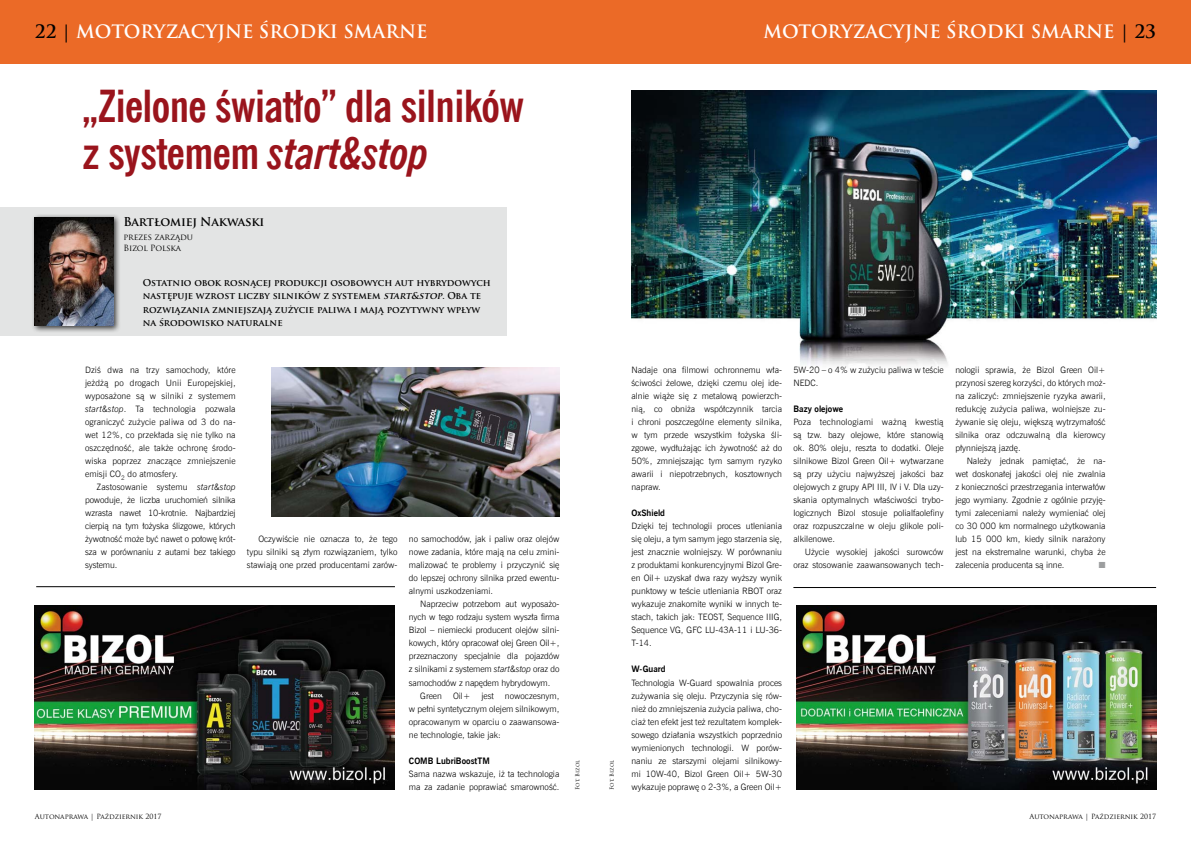
<style>
.page{position:relative;width:1191px;height:842px;background:#fff}
.page>*{position:absolute;margin:0;border:0;box-sizing:border-box;transform-origin:0 0}
.t1{font:700 44px/47px "News Goth Cn EU";letter-spacing:-.015em;color:#9a141c}
.t2{font:700 18px "Trajan Pro";color:#fff}
.t3{font:700 12px "Trajan Pro";letter-spacing:-.015em;color:#000}
.t4{font:700 9.2px/13.5px "Trajan Pro";color:#000}
.t5{font:8.8px/13px "News Goth Lt EU";color:#000;text-align:justify}
.t6{font:700 8.8px "News Goth EU";color:#000}
.t7{font:8.8px "Zapf Dingbats ITC";color:#9c9e9f}
.t8{font:8.4px/10.8px "Trajan Pro";letter-spacing:-.015em;color:#000}
.t9{font:7px "Trajan Pro";color:#000}
.t10{font:5.5px "Trajan Pro";letter-spacing:-.02em;color:#000}
.s1{color:#000}
.s2{font-style:italic}
</style>
<div class="page">
<div style="left:0;top:0;width:595px;height:64px;background:#eb6a27"></div>
<div style="left:595px;top:0;width:596px;height:64px;background:#eb6a27"></div>
<img style="left:631px;top:90px;width:525px;height:276px">
<div style="left:0;top:207px;width:506px;height:129px;background:#e3e4e4"></div>
<div style="left:31px;top:214px;width:90px;height:119px;background:#000;opacity:.75"></div>
<img style="left:35px;top:217px;width:78px;height:109px">
<img style="left:271px;top:367px;width:288px;height:150px">
<img style="left:796px;top:605px;width:360px;height:184px">
<img style="left:35px;top:605px;width:360px;height:184px">
<hr style="left:36px;top:586px;width:359px;height:1px;background:#000">
<hr style="left:793px;top:587px;width:363px;height:1px;background:#000">
<h2 class="t2" style="left:35px;top:20px;width:394px"><span class="s1">22 |</span> MOTORYZACYJNE ŚRODKI SMARNE</h2>
<h2 class="t2" style="left:763px;top:20px;width:394px">MOTORYZACYJNE ŚRODKI SMARNE <span class="s1">| 23</span></h2>
<h1 class="t1" style="left:82px;top:84px;width:443px">„Zielone światło” dla silników z systemem <span class="s2">start&amp;stop</span></h1>
<h3 class="t3" style="left:123px;top:214px;width:142px">Bartłomiej Nakwaski</h3>
<p class="t8" style="left:123px;top:231px;width:71px">prezes zarządu<br>Bizol Polska</p>
<p class="t4" style="left:143px;top:276px;width:349px">Ostatnio obok rosnącej produkcji osobowych aut hybrydowych następuje wzrost liczby silników z systemem <span class="s2">START&amp;STOP</span>. Oba te rozwiązania zmniejszają zużycie paliwa i mają pozytywny wpływ na środowisko naturalne</p>
<p class="t5" style="left:85px;top:363px;width:152px">Dziś dwa na trzy samochody, które jeżdżą po drogach Unii Europejskiej, wyposażone są w silniki z systemem <span class="s2">start&amp;stop</span>. Ta technologia pozwala ograniczyć zużycie paliwa od 3 do na&shy;wet 12%, co przekłada się nie tylko na oszczędność, ale także ochronę środo&shy;wiska poprzez znaczące zmniejszenie emisji CO<sub>2</sub> do atmosfery.</p>
<p class="t5" style="left:85px;top:480px;width:152px;text-indent:11px">Zastosowanie systemu <span class="s2">start&amp;stop </span>powoduje, że liczba uruchomień silnika wzrasta nawet 10-krotnie. Najbardziej cierpią na tym łożyska ślizgowe, których żywotność może być nawet o połowę krót&shy;sza w porównaniu z autami bez takiego systemu.</p>
<p class="t5" style="left:247px;top:532px;width:152px;text-indent:11px">Oczywiście nie oznacza to, że tego typu silniki są złym rozwiązaniem, tylko stawiają one przed producentami zarów-</p>
<p class="t5" style="left:409px;top:533px;width:152px">no samochodów, jak i paliw oraz olejów nowe zadania, które mają na celu zmini&shy;malizować te problemy i przyczynić się do lepszej ochrony silnika przed ewentu&shy;alnymi uszkodzeniami.</p>
<p class="t5" style="left:420px;top:598px;width:141px">Naprzeciw potrzebom aut wyposażo-</p>
<p class="t5" style="left:409px;top:611px;width:152px">nych w tego rodzaju system wyszła firma</p>
<p class="t5" style="left:409px;top:624px;width:152px">Bizol – niemiecki producent olejów silni-</p>
<p class="t5" style="left:409px;top:637px;width:152px">kowych, który opracował olej Green Oil+,</p>
<p class="t5" style="left:409px;top:650px;width:152px">przeznaczony specjalnie dla pojazdów</p>
<p class="t5" style="left:409px;top:663px;width:152px">z silnikami z systemem <span class="s2">start&amp;stop</span> oraz do</p>
<p class="t5" style="left:409px;top:676px;width:143px">samochodów z napędem hybrydowym.</p>
<p class="t5" style="left:420px;top:689px;width:23px">Green</p>
<p class="t5" style="left:453px;top:689px;width:19px">Oil+</p>
<p class="t5" style="left:481px;top:689px;width:14px">jest</p>
<p class="t5" style="left:409px;top:689px;width:152px;text-indent:96px">nowoczesnym, w pełni syntetycznym olejem silnikowym, opracowanym w oparciu o zaawansowa&shy;ne technologie, takie jak:</p>
<p class="t6" style="left:409px;top:755px;width:82px">COMB LubriBoostTM</p>
<p class="t5" style="left:409px;top:767px;width:152px">Sama nazwa wskazuje, iż ta technologia ma za zadanie poprawiać smarowność.</p>
<p class="t9" style="left:35px;top:812px;width:128px">Autonaprawa | Październik 2017</p>
<p class="t10" style="left:574px;top:790px;width:31px;rotate:-90deg">Fot. Bizol</p>
<p class="t10" style="left:608px;top:790px;width:31px;rotate:-90deg">Fot. Bizol</p>
<p class="t5" style="left:631px;top:363px;width:152px">Nadaje ona filmowi ochronnemu wła&shy;ściwości żelowe, dzięki czemu olej ide&shy;alnie wiąże się z metalową powierzch&shy;nią, co obniża współczynnik tarcia i chroni poszczególne elementy silnika, w tym przede wszystkim łożyska śli&shy;zgowe, wydłużając ich żywotność aż do 50%, zmniejszając tym samym ryzyko awarii i niepotrzebnych, kosztownych napraw.</p>
<p class="t6" style="left:631px;top:507px;width:35px">OxShield</p>
<p class="t5" style="left:631px;top:519px;width:152px">Dzięki tej technologii proces utleniania się oleju, a tym samym jego starzenia się, jest znacznie wolniejszy. W porównaniu z produktami konkurencyjnymi Bizol Gre&shy;en Oil+ uzyskał dwa razy wyższy wynik punktowy w teście utleniania RBOT oraz wykazuje znakomite wyniki w innych te&shy;stach, takich jak: TEOST, Sequence IIIG, Sequence VG, GFC LU-43A-11 i LU-36- T-14.</p>
<p class="t6" style="left:631px;top:664px;width:36px">W-Guard</p>
<p class="t5" style="left:631px;top:676px;width:152px">Technologia W-Guard spowalnia proces zużywania się oleju. Przyczynia się rów&shy;nież do zmniejszenia zużycia paliwa, cho&shy;ciaż ten efekt jest też rezultatem komplek&shy;sowego działania wszystkich poprzednio wymienionych technologii. W porów&shy;naniu ze starszymi olejami silnikowy&shy;mi 10W-40, Bizol Green Oil+ 5W-30 wykazuje poprawę o 2-3%, a Green Oil+</p>
<p class="t5" style="left:793px;top:363px;width:152px">5W-20 – o 4% w zużyciu paliwa w teście<br>NEDC.</p>
<p class="t6" style="left:793px;top:403px;width:51px">Bazy olejowe</p>
<p class="t5" style="left:793px;top:415px;width:152px">Poza technologiami ważną kwestią są tzw. bazy olejowe, które stanowią ok. 80% oleju, reszta to dodatki. Oleje silnikowe Bizol Green Oil+ wytwarzane są przy użyciu najwyższej jakości baz olejowych z grupy API III, IV i V. Dla uzy&shy;skania optymalnych właściwości trybo&shy;logicznych Bizol stosuje polialfaolefiny oraz rozpuszczalne w oleju glikole poli&shy;alkilenowe.</p>
<p class="t5" style="left:793px;top:546px;width:152px;text-align:right">Użycie wysokiej jakości surowców oraz stosowanie zaawansowanych tech-</p>
<p class="t5" style="left:955px;top:363px;width:152px">nologii sprawia, że Bizol Green Oil+ przynosi szereg korzyści, do których moż&shy;na zaliczyć: zmniejszenie ryzyka awarii, redukcję zużycia paliwa, wolniejsze zu&shy;żywanie się oleju, większą wytrzymałość silnika oraz odczuwalną dla kierowcy płynniejszą jazdę.</p>
<p class="t5" style="left:955px;top:454px;width:152px;text-indent:11px">Należy jednak pamiętać, że na&shy;wet doskonałej jakości olej nie zwalnia z konieczności przestrzegania interwałów jego wymiany. Zgodnie z ogólnie przyję&shy;tymi zaleceniami należy wymieniać olej co 30 000 km normalnego użytkowania lub 15 000 km, kiedy silnik narażony jest na ekstremalne warunki, chyba że zalecenia producenta są inne.</p>
<p class="t7" style="left:1099px;top:561px;width:8px">■</p>
<p class="t9" style="left:1029px;top:812px;width:128px">Autonaprawa | Październik 2017</p>
</div>
